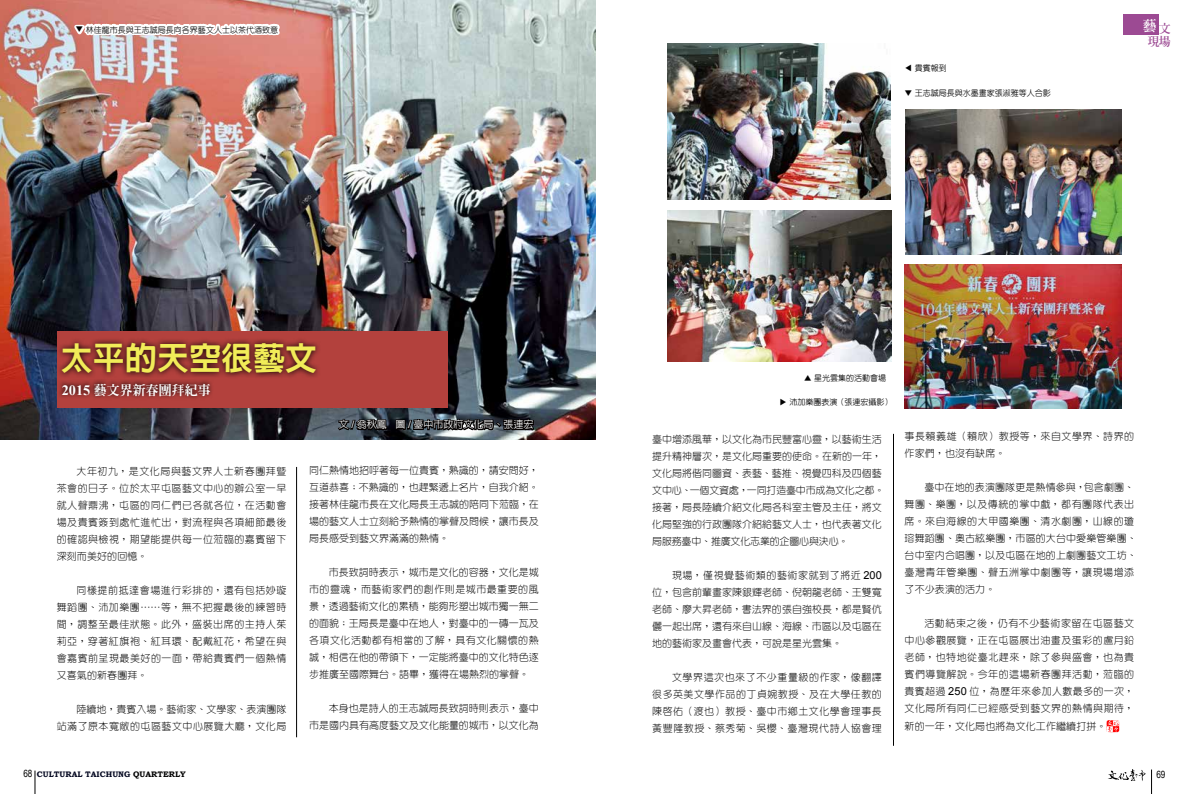
<style>
.page{position:relative;width:1191px;height:794px;background:#fff}
.page>*{position:absolute;margin:0;border:0;box-sizing:border-box;transform-origin:0 0}
.t1{font:800 32px "AR Hei B5";color:#f1ec58}
.t2{font:800 14px "AR Ming B5";color:#fff}
.t3{font:800 13px "AR Ming B5";color:#fff}
.t4{font:800 12px "AR Ming B5";color:#9c4a93}
.t5{font:300 10px/17px "AR Yuan B5";letter-spacing:.01em;color:#000;text-align:justify}
.t6{font:300 10px/17px "AR Yuan B5";letter-spacing:.05em;color:#000;text-align:right}
.t7{font:500 10px "AR Hei B5";color:#fff}
.t8{font:10px "Arial Narrow";color:#000}
.t9{font:500 8px "AR Yuan B5";color:#000}
.t10{font:700 8px "Bookman Old Style";color:#030720}
.s1{font-family:"Times New Roman";font-weight:700;font-size:14.3px}
.s2{font-family:"Arial";font-weight:400;font-size:10.5px}
.s3{font-family:"Arial";font-weight:400;font-size:11px}
.s4{font-family:"Arial Narrow";font-weight:400;font-size:10px;color:#000}
.s5{color:#000}
</style>
<div class="page">
<svg style="left:35px;top:770px;width:1px;height:24px"></svg>
<svg style="left:1151px;top:769px;width:1px;height:25px"></svg>
<svg style="left:1108px;top:769px;width:37px;height:12px"></svg>
<div style="left:1123px;top:14px;width:35px;height:20px;background:#9c4a93"></div>
<img style="left:0;top:0;width:595px;height:439px">
<div style="left:57px;top:331px;width:390px;height:76px;background:#b3413d"></div>
<svg style="left:56px;top:337px;width:263px;height:42px"></svg>
<svg style="left:59px;top:380px;width:153px;height:19px"></svg>
<svg style="left:336px;top:412px;width:52px;height:28px"></svg>
<svg style="left:394px;top:346px;width:141px;height:94px"></svg>
<hr style="left:296px;top:467px;width:1px;height:270px;background:#000">
<svg style="left:1106px;top:720px;width:13px;height:12px"></svg>
<img style="left:905px;top:110px;width:216px;height:144px">
<img style="left:668px;top:210px;width:223px;height:151px">
<hr style="left:893px;top:434px;width:1px;height:312px;background:#000">
<svg style="left:69px;top:0;width:213px;height:68px;background:#dca19b"></svg>
<img style="left:667px;top:44px;width:223px;height:156px">
<img style="left:904px;top:264px;width:217px;height:145px">
<p class="t9" style="left:84px;top:34px;width:9px;rotate:-180deg">▲</p>
<p class="t9" style="left:86px;top:26px;width:194px">林佳龍市長與王志誠局長向各界藝文人士以茶代酒致意</p>
<h1 class="t1" style="left:61px;top:342px;width:257px">太平的天空很藝文</h1>
<h3 class="t3" style="left:62px;top:383px;width:150px"><span class="s1">2015</span> 藝文界新春團拜紀事</h3>
<p class="t7" style="left:339px;top:420px;width:196px">文 <span class="s2">/</span> 翁秋鳳 圖 <span class="s2">/</span> 臺中市政府文化局、張連宏</p>
<p class="t5" style="left:57px;top:462px;width:231px;text-indent:20px">大年初九，是文化局與藝文界人士新春團拜暨茶會的日子。位於太平屯區藝文中心的辦公室一早就人聲鼎沸，屯區的同仁們已各就各位，在活動會場及貴賓簽到處忙進忙出，對流程與各項細節最後的確認與檢視，期望能提供每一位蒞臨的嘉賓留下深刻而美好的回憶。</p>
<p class="t5" style="left:57px;top:581px;width:231px;text-indent:20px">同樣提前抵達會場進行彩排的，還有包括妙璇舞蹈團、沛加樂團⋯⋯等，無不把握最後的練習時間，調整至最佳狀態。此外，盛裝出席的主持人茱莉亞，穿著紅旗袍、紅耳環、配戴紅花，希望在與會嘉賓前呈現最美好的一面，帶給貴賓們一個熱情又喜氣的新春團拜。</p>
<p class="t6" style="left:57px;top:700px;width:231px">陸續地，貴賓入場。藝術家、文學家、表演團隊<br>站滿了原本寬敞的屯區藝文中心展覽大廳，文化局</p>
<p class="t5" style="left:309px;top:461px;width:231px">同仁熱情地招呼著每一位貴賓，熟識的，請安問好，互道恭喜；不熟識的，也趕緊遞上名片，自我介紹。接著林佳龍市長在文化局長王志誠的陪同下蒞臨，在場的藝文人士立刻給予熱情的掌聲及問候，讓市長及局長感受到藝文界滿滿的熱情。</p>
<p class="t5" style="left:309px;top:563px;width:231px;text-indent:20px">市長致詞時表示，城市是文化的容器，文化是城市的靈魂，而藝術家們的創作則是城市最重要的風景，透過藝術文化的累積，能夠形塑出城市獨一無二的面貌；王局長是臺中在地人，對臺中的一磚一瓦及各項文化活動都有相當的了解，具有文化關懷的熱誠，相信在他的帶領下，一定能將臺中的文化特色逐步推廣至國際舞台。語畢，獲得在場熱烈的掌聲。</p>
<p class="t5" style="left:309px;top:699px;width:231px;text-align:right">本身也是詩人的王志誠局長致詞時則表示，臺中<br>市是國內具有高度藝文及文化能量的城市，以文化為</p>
<p class="t9" style="left:904px;top:72px;width:9px;rotate:-90deg">▲</p>
<p class="t9" style="left:915px;top:64px;width:33px">貴賓報到</p>
<p class="t9" style="left:912px;top:97px;width:9px;rotate:-180deg">▲</p>
<p class="t9" style="left:915px;top:89px;width:137px">王志誠局長與水墨畫家張淑雅等人合影</p>
<h2 class="t2" style="left:1142px;top:19px;width:30px">藝<sub>文</sub></h2>
<p class="t4" style="left:1147px;top:35px;width:25px">現場</p>
<p class="t9" style="left:804px;top:374px;width:84px">▲ 星光雲集的活動會場</p>
<p class="t9" style="left:787px;top:398px;width:9px;rotate:90deg">▲</p>
<p class="t9" style="left:789px;top:398px;width:104px">沛加樂團表演（張連宏攝影）</p>
<p class="t5" style="left:652px;top:430px;width:234px;text-align:left">臺中增添風華，以文化為市民豐富心靈，以藝術生活提升精神層次，是文化局重要的使命。在新的一年，文化局將偕同圖資、表藝、藝推、視覺四科及四個藝文中心、一個文資處，一同打造臺中市成為文化之都。接著，局長陸續介紹文化局各科室主管及主任，將文化局堅強的行政團隊介紹給藝文人士，也代表著文化局服務臺中、推廣文化志業的企圖心與決心。</p>
<p class="t5" style="left:652px;top:566px;width:231px;text-indent:20px">現場，僅視覺藝術類的藝術家就到了將近 <span class="s3">200</span>位，包含前輩畫家陳銀輝老師、倪朝龍老師、王雙寬老師、廖大昇老師，書法界的張自強校長，都是賢伉儷一起出席，還有來自山線、海線、市區以及屯區在地的藝術家及畫會代表，可說是星光雲集。</p>
<p class="t5" style="left:652px;top:668px;width:231px;text-indent:20px">文學界這次也來了不少重量級的作家，像翻譯很多英美文學作品的丁貞婉教授、及在大學任教的陳啟佑（渡也）教授、臺中市鄉土文化學會理事長黃豐隆教授、蔡秀菊、吳櫻、臺灣現代詩人協會理</p>
<p class="t6" style="left:904px;top:427px;width:231px;text-align:left">事長賴義雄（賴欣）教授等，來自文學界、詩界的作家們，也沒有缺席。</p>
<p class="t5" style="left:904px;top:478px;width:234px;text-align:left;text-indent:20px">臺中在地的表演團隊更是熱情參與，包含劇團、舞團、樂團，以及傳統的掌中戲，都有團隊代表出席。來自海線的大甲國樂團、清水劇團，山線的瓊瑢舞蹈團、奧古絃樂團，市區的大台中愛樂管樂團、台中室內合唱團，以及屯區在地的上劇團藝文工坊、臺灣青年管樂團、聲五洲掌中劇團等，讓現場增添了不少表演的活力。</p>
<p class="t5" style="left:904px;top:614px;width:231px;text-indent:20px">活動結束之後，仍有不少藝術家留在屯區藝文中心參觀展覽，正在屯區展出油畫及蛋彩的盧月鉛老師，也特地從臺北趕來，除了參與盛會，也為貴賓們導覽解說。今年的這場新春團拜活動，蒞臨的貴賓超過 <span class="s3">250</span> 位，為歷年來參加人數最多的一次，文化局所有同仁已經感受到藝文界的熱情與期待，</p>
<p class="t5" style="left:904px;top:717px;width:203px">新的一年，文化局也將為文化工作繼續打拼。</p>
<p class="t10" style="left:23px;top:769px;width:164px"><span class="s4">68</span> CULTURAL TAICHUNG <span class="s5">QUARTERLY</span></p>
<p class="t8" style="left:1156px;top:766px;width:11px">69</p>
</div>
